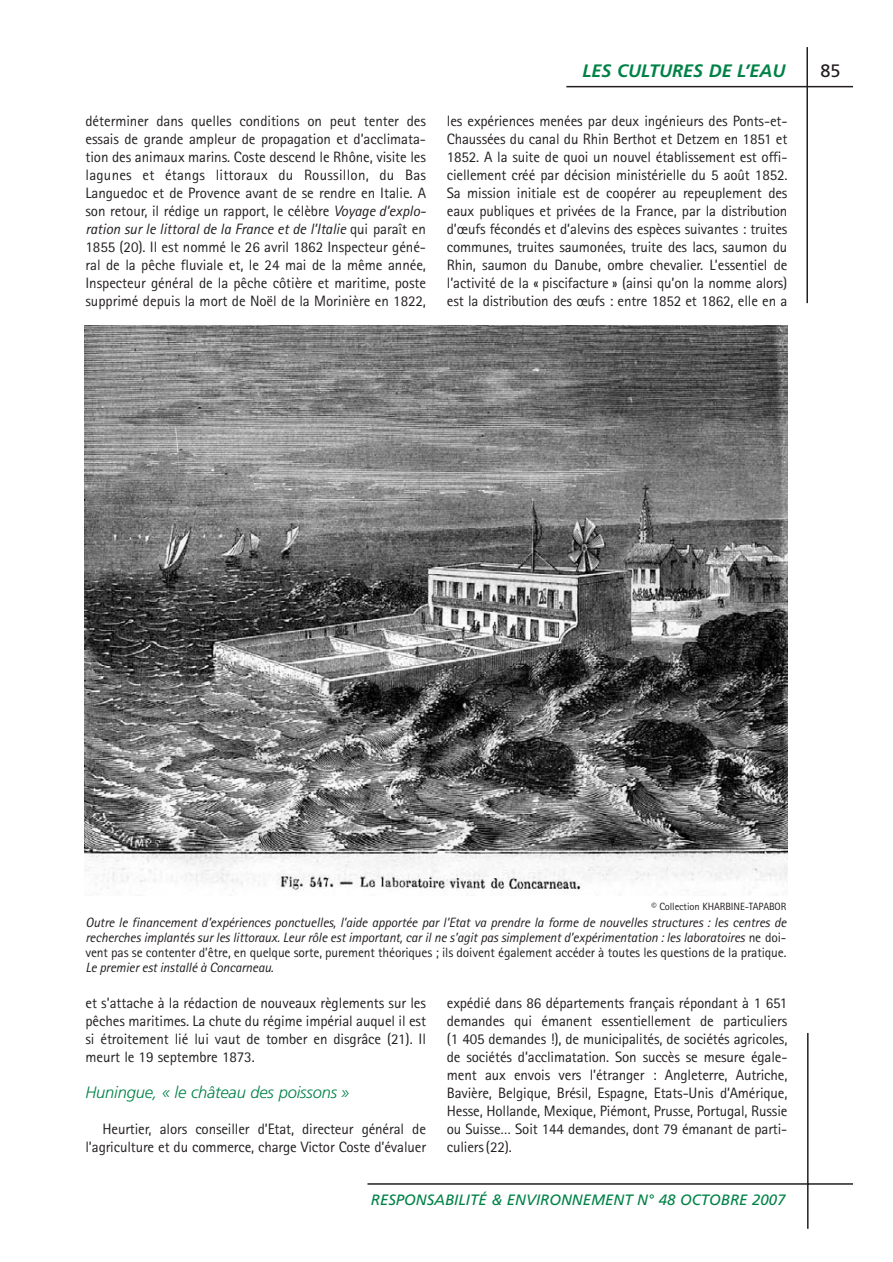
<style>
.page{position:relative;width:893px;height:1262px;background:#fff}
.page>*{position:absolute;margin:0;border:0;box-sizing:border-box;transform-origin:0 0}
.t1{font:italic 700 18px "Frutiger";color:#008247}
.t2{font:18px "Frutiger";color:#231f20}
.t3{font:italic 300 16.5px "Frutiger";letter-spacing:-.01em;color:#008247}
.t4{font:15px/18px "Rotis Sans Serif";letter-spacing:-.005em;color:#231f20;text-align:justify}
.t5{font:italic 15px "Frutiger";color:#008247}
.t6{font:italic 13.5px/15px "Rotis Sans Serif";letter-spacing:-.01em;color:#231f20;text-align:justify}
.t7{font:10.5px "Rotis Sans Serif";letter-spacing:-.01em;color:#231f20}
.s1{font-style:italic}
.s2{font-style:normal}
</style>
<div class="page">
<hr style="left:566px;top:86px;width:287px;height:1px;background:#231f20">
<hr style="left:806px;top:47px;width:2px;height:256px;background:#231f20">
<hr style="left:367px;top:1183px;width:486px;height:1px;background:#231f20">
<hr style="left:807px;top:1033px;width:1px;height:195px;background:#231f20">
<img style="left:84px;top:326px;width:704px;height:565px">
<p class="t4" style="left:85px;top:113px;width:342px;text-align:left">déterminer dans quelles conditions on peut tenter des essais de grande ampleur de propagation et d’acclimata&shy;tion des animaux marins. Coste descend le Rhône, visite les lagunes et étangs littoraux du Roussillon, du Bas Languedoc et de Provence avant de se rendre en Italie. A son retour, il rédige un rapport, le célèbre <span class="s1">Voyage d’explo&shy;ration sur le littoral de la France et de l’Italie</span> qui paraît en 1855 (20). Il est nommé le 26 avril 1862 Inspecteur géné&shy;ral de la pêche fluviale et, le 24 mai de la même année, Inspecteur général de la pêche côtière et maritime, poste supprimé depuis la mort de Noël de la Morinière en 1822,</p>
<p class="t1" style="left:582px;top:63px;width:204px">LES CULTURES DE L’EAU</p>
<p class="t2" style="left:820px;top:63px;width:22px">85</p>
<p class="t4" style="left:447px;top:113px;width:342px">les expériences menées par deux ingénieurs des Ponts-et-Chaussées du canal du Rhin Berthot et Detzem en 1851 et 1852. A la suite de quoi un nouvel établissement est offi&shy;ciellement créé par décision ministérielle du 5 août 1852.<br>Sa mission initiale est de coopérer au repeuplement des eaux publiques et privées de la France, par la distribution d’œufs fécondés et d’alevins des espèces suivantes : truites communes, truites saumonées, truite des lacs, saumon du Rhin, saumon du Danube, ombre chevalier. L’essentiel de l’activité de la « piscifacture » (ainsi qu’on la nomme alors) est la distribution des œufs : entre 1852 et 1862, elle en a</p>
<p class="t7" style="left:651px;top:902px;width:137px">© Collection KHARBINE-TAPABOR</p>
<p class="t6" style="left:85px;top:916px;width:702px">Outre le financement d’expériences ponctuelles, l’aide apportée par l’Etat va prendre la forme de nouvelles structures : les centres de recherches implantés sur les littoraux. Leur rôle est important, car il ne s’agit pas simplement d’expérimentation : les laboratoires <span class="s2">ne doi&shy;vent pas se contenter d’être, en quelque sorte, purement théoriques ; ils doivent également accéder à toutes les questions de la pratique.</span></p>
<p class="t6" style="left:85px;top:961px;width:190px">Le premier est installé à Concarneau.</p>
<p class="t4" style="left:85px;top:995px;width:342px">et s’attache à la rédaction de nouveaux règlements sur les pêches maritimes. La chute du régime impérial auquel il est si étroitement lié lui vaut de tomber en disgrâce (21). Il meurt le 19 septembre 1873.</p>
<p class="t3" style="left:85px;top:1086px;width:265px">Huningue, « le château des poissons »</p>
<p class="t4" style="left:85px;top:1121px;width:342px;text-align:right">Heurtier, alors conseiller d’Etat, directeur général de l’agriculture et du commerce, charge Victor Coste d’évaluer</p>
<p class="t4" style="left:447px;top:995px;width:342px">expédié dans 86 départements français répondant à 1 651 demandes qui émanent essentiellement de particuliers (1 405 demandes !), de municipalités, de sociétés agricoles, de sociétés d’acclimatation. Son succès se mesure égale&shy;ment aux envois vers l’étranger : Angleterre, Autriche, Bavière, Belgique, Brésil, Espagne, Etats-Unis d’Amérique, Hesse, Hollande, Mexique, Piémont, Prusse, Portugal, Russie ou Suisse… Soit 144 demandes, dont 79 émanant de parti&shy;culiers(22).</p>
<p class="t5" style="left:371px;top:1194px;width:416px">RESPONSABILITÉ &amp; ENVIRONNEMENT N° 48 OCTOBRE 2007</p>
</div>
